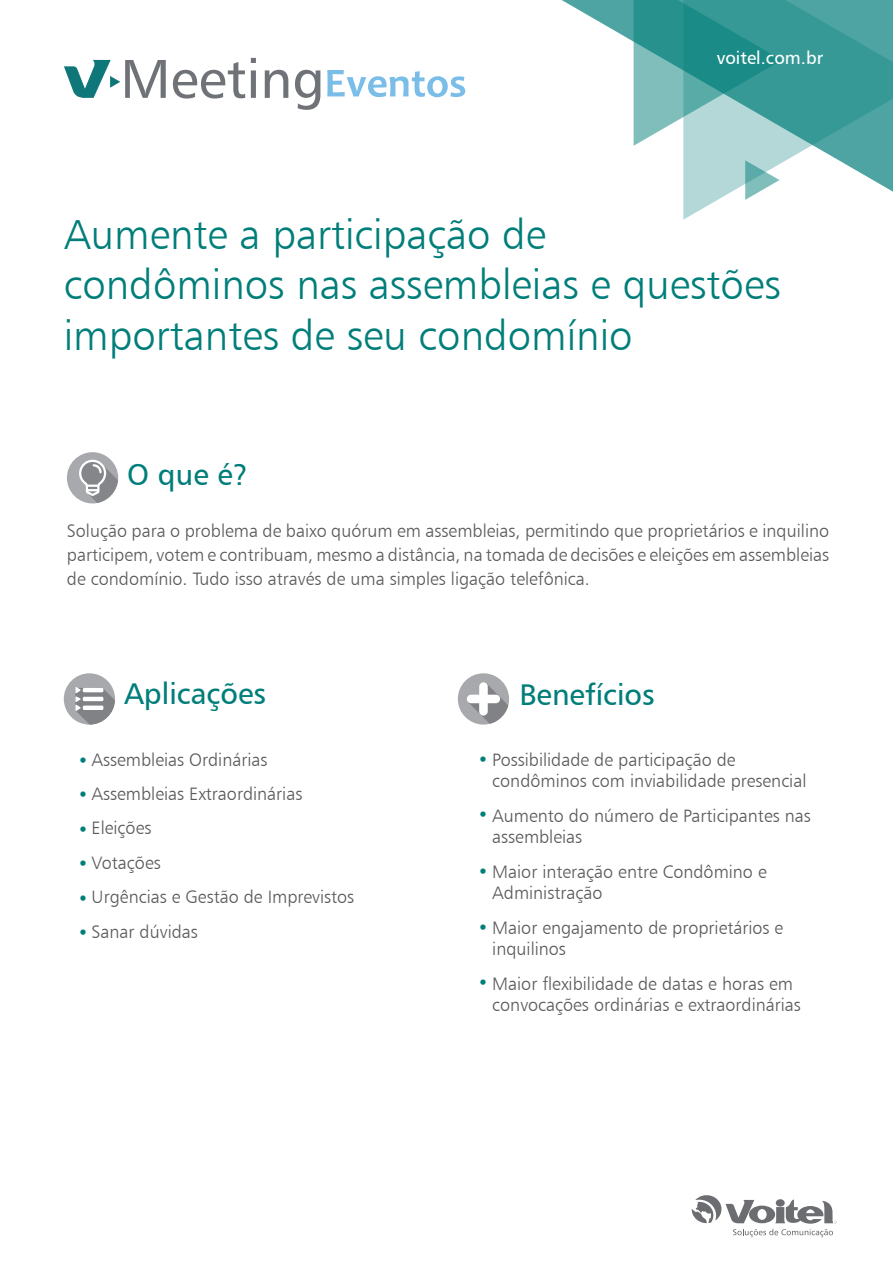
<style>
.page{position:relative;width:893px;height:1263px;background:#fff}
.page>*{position:absolute;margin:0;border:0;box-sizing:border-box;transform-origin:0 0}
.t1{font:42px/50.4px "Humanist 777 BT Light B";color:#007e7a}
.t2{font:30px "Humanist 777 BT Roman B";color:#007e7a}
.t3{font:18px/21.6px "Humanist 777 BT Light B";color:#57585a}
.t4{font:18px "Humanist 777 BT Roman B";color:#fff}
.t5{font:18px "Humanist 777 BT Light B";color:#007e7a}
.s1{color:#007e7a}
</style>
<div class="page">
<div style="left:67px;top:452px;width:51px;height:51px;background:#a8a9ad;border-radius:50%"></div>
<svg style="left:79px;top:460px;width:39px;height:43px"></svg>
<div style="left:64px;top:673px;width:51px;height:52px;background:#a8a9ad;border-radius:50%"></div>
<svg style="left:75px;top:687px;width:40px;height:38px"></svg>
<div style="left:458px;top:673px;width:51px;height:52px;background:#a8a9ad;border-radius:50%"></div>
<svg style="left:467px;top:682px;width:41px;height:42px"></svg>
<svg style="left:683px;top:204px;width:27px;height:16px"></svg>
<svg style="left:562px;top:0;width:331px;height:204px"></svg>
<svg style="left:327px;top:70px;width:138px;height:27px"></svg>
<svg style="left:173px;top:62px;width:72px;height:37px"></svg>
<svg style="left:251px;top:58px;width:5px;height:40px"></svg>
<svg style="left:265px;top:70px;width:23px;height:28px"></svg>
<svg style="left:295px;top:70px;width:25px;height:40px"></svg>
<svg style="left:64px;top:60px;width:102px;height:38px"></svg>
<svg style="left:691px;top:1195px;width:145px;height:42px"></svg>
<p class="t4" style="left:717px;top:47px;width:108px">voitel.com.br</p>
<h1 class="t1" style="left:64px;top:208px;width:718px">Aumente a participação de<br>condôminos nas assembleias e questões importantes de seu condomínio</h1>
<h2 class="t2" style="left:127px;top:455px;width:122px">O que é?</h2>
<p class="t3" style="left:67px;top:518px;width:764px;line-height:24px;text-align:justify">Solução para o problema de baixo quórum em assembleias, permitindo que proprietários e inquilino participem, votem e contribuam, mesmo a distância, na tomada de decisões e eleições em assembleias de condomínio. Tudo isso através de uma simples ligação telefônica.</p>
<h2 class="t2" style="left:124px;top:675px;width:144px">Aplicações</h2>
<h2 class="t2" style="left:519px;top:675px;width:137px">Benefícios</h2>
<p class="t3" style="left:78px;top:748px;width:191px"><span class="s1">•</span> Assembleias Ordinárias</p>
<p class="t3" style="left:78px;top:783px;width:226px"><span class="s1">•</span> Assembleias Extraordinárias</p>
<p class="t3" style="left:78px;top:817px;width:75px"><span class="s1">•</span> Eleições</p>
<p class="t3" style="left:78px;top:851px;width:85px"><span class="s1">•</span> Votações</p>
<p class="t3" style="left:92px;top:879px;width:264px;line-height:34.3px;text-indent:-14px"><span class="s1">•</span> Urgências e Gestão de Imprevistos<br>Sanar dúvidas</p>
<p class="t5" style="left:78px;top:922px;width:12px">•</p>
<p class="t3" style="left:492px;top:748px;width:316px;text-indent:-14px"><span class="s1">•</span> Possibilidade de participação de condôminos com inviabilidade presencial</p>
<p class="t3" style="left:492px;top:804px;width:320px;text-indent:-14px"><span class="s1">•</span> Aumento do número de Participantes nas assembleias</p>
<p class="t3" style="left:492px;top:860px;width:276px;text-indent:-14px"><span class="s1">•</span> Maior interação entre Condômino e<br>Administração</p>
<p class="t3" style="left:492px;top:916px;width:293px;text-indent:-14px"><span class="s1">•</span> Maior engajamento de proprietários e inquilinos</p>
<p class="t3" style="left:492px;top:972px;width:310px;text-indent:-14px"><span class="s1">•</span> Maior flexibilidade de datas e horas em convocações ordinárias e extraordinárias</p>
</div>
